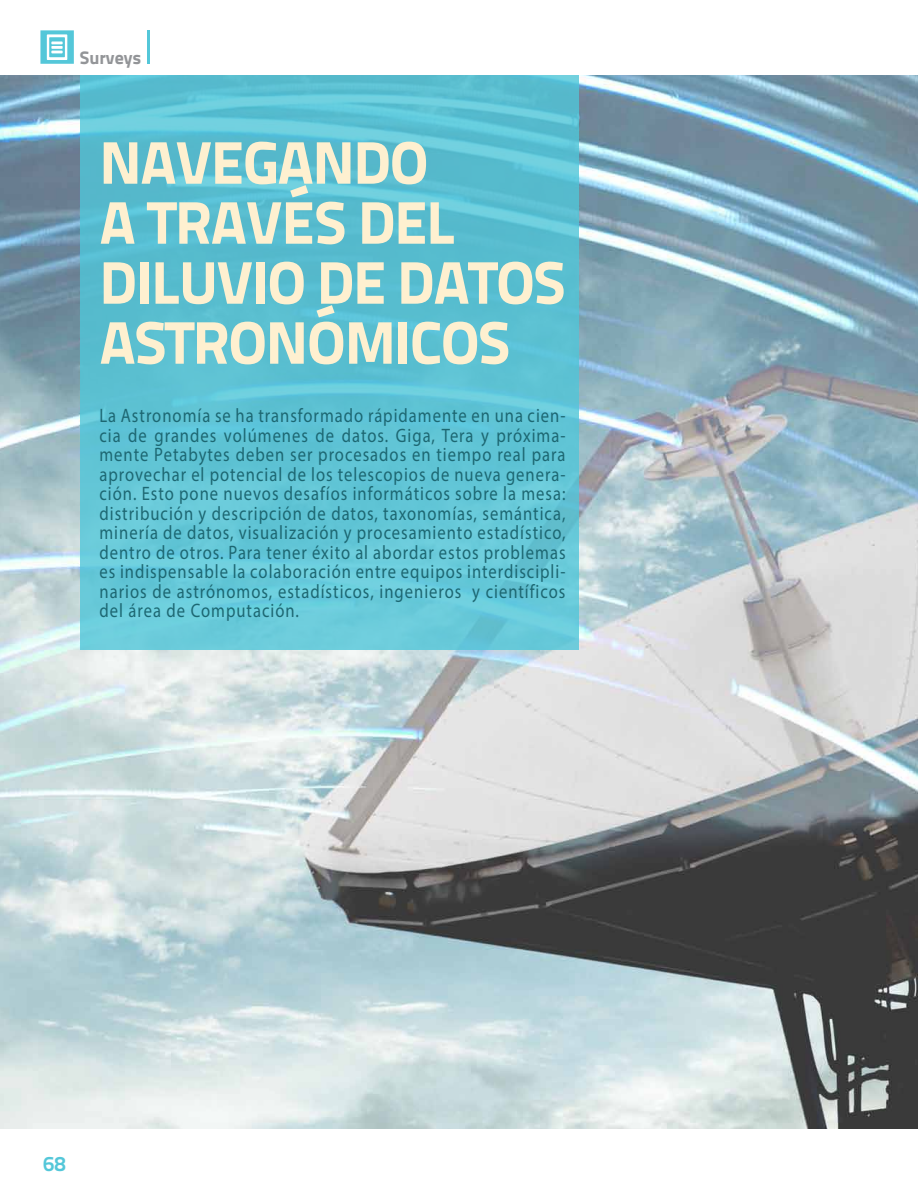
<style>
.page{position:relative;width:918px;height:1188px;background:#fff}
.page>*{position:absolute;margin:0;border:0;box-sizing:border-box;transform-origin:0 0}
.Parrafos{font:60px/60px "Titillium Text 25 L 999 wt";letter-spacing:-.02em;color:#fef0d0}
.t1{font:21px "Titillium Text 25 L 800 wt";color:#54c7d9}
.Parrafos-2{font:19.5px/19.5px "Myriad Pro";letter-spacing:.06em;color:#1d6772;text-align:justify;scale:.85 1}
.t2{font:18px "Titillium Text 25 L 999 wt";color:#939598}
</style>
<div class="page">
<hr style="left:148px;top:30px;width:2px;height:34px;background:#54c7d9">
<img style="left:0;top:76px;width:918px;height:1052px">
<svg style="left:80px;top:76px;width:498px;height:574px;background:#5fc2d4"></svg>
<svg style="left:40px;top:30px;width:34px;height:34px"></svg>
<p class="t2" style="left:80px;top:43px;width:63px">Surveys</p>
<p class="Parrafos" style="left:99px;top:129px;width:330px">NAVEGANDO</p>
<p class="Parrafos" style="left:99px;top:189px;width:358px">A TRAVÉS DEL</p>
<p class="Parrafos" style="left:99px;top:249px;width:467px">DILUVIO DE DATOS<br>ASTRONÓMICOS</p>
<p class="Parrafos-2" style="left:99px;top:406px;width:550px">La Astronomía se ha transformado rápidamente en una cien&shy;cia de grandes volúmenes de datos. Giga, Tera y próxima&shy;mente Petabytes deben ser procesados en tiempo real para aprovechar el potencial de los telescopios de nueva genera&shy;ción. Esto pone nuevos desafíos informáticos sobre la mesa: distribución y descripción de datos, taxonomías, semántica, minería de datos, visualización y procesamiento estadístico, dentro de otros. Para tener éxito al abordar estos problemas es indispensable la colaboración entre equipos interdiscipli&shy;narios de astrónomos, estadísticos, ingenieros y científicos del área de Computación.</p>
<p class="t1" style="left:43px;top:1147px;width:24px">68</p>
</div>
